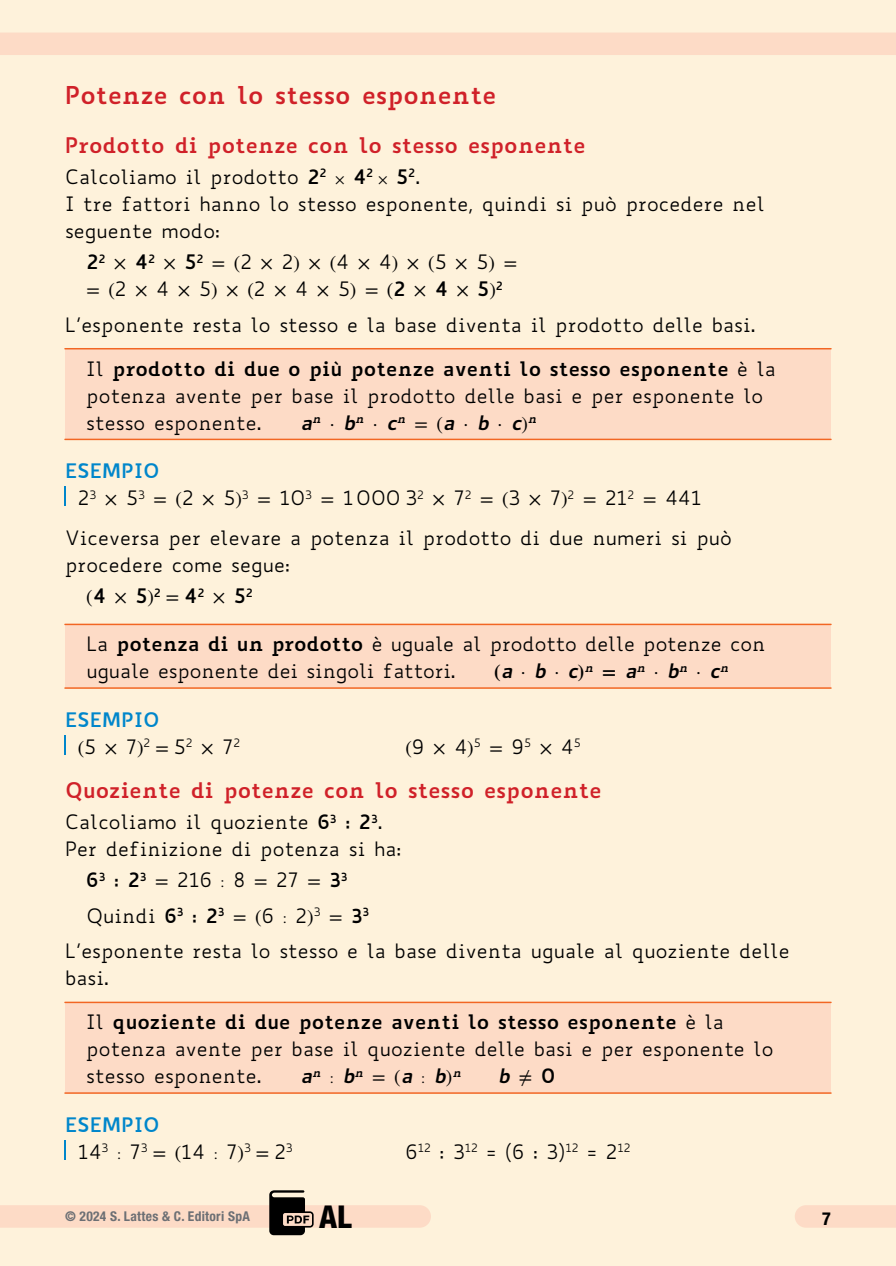
<style>
.page{position:relative;width:896px;height:1266px;background:#fff}
.page>*{position:absolute;margin:0;border:0;box-sizing:border-box;transform-origin:0 0}
.t1{font:800 condensed 31.5px "Helvetica Neue LT Std";color:#000}
.t2{font:700 24px "Biancoenero";color:#d02129}
.t3{font:700 21px "Biancoenero";color:#d02129}
.t4{font:19.5px/27px "Biancoenero";color:#000}
.t5{font:19.5px/27px "STIX General";color:#000}
.t6{font:italic 700 19.5px "Biancoenero";color:#000}
.t7{font:700 19.5px/27px "Biancoenero";color:#0086cb}
.t8{font:700 condensed 18px "Helvetica Neue LT Std";color:#000}
.t9{font:700 condensed 13.5px "Helvetica Neue LT Std";letter-spacing:.02em;color:#6c6f74}
.s1{font-weight:700}
.s2{font-family:"STIX General";font-size:15px}
.s3{font-family:"Biancoenero";font-weight:700}
.s4{font-family:"Biancoenero"}
.s5{font-family:"Biancoenero";font-weight:700;font-style:italic}
.s6{font-weight:700;color:#0086cb}
.s7{font-family:"STIX General"}
.s8{font-family:"STIX General";font-style:normal}
.s9{font-family:"STIX General";font-weight:400;font-style:normal}
.s10{font-family:"STIX General";font-weight:400;font-style:normal;font-size:15px}
.s11{font-style:normal}
.s12{font-weight:400;color:#000}
.s13{font-family:"STIX General";font-weight:400;font-size:15px;color:#000}
.s14{font-family:"STIX General";font-weight:400;color:#000}
</style>
<div class="page">
<div style="left:0;top:0;width:895px;height:1265px;background:#fef2db"></div>
<div style="left:0;top:33px;width:895px;height:22px;background:#fddbc6"></div>
<div style="left:65px;top:349px;width:765px;height:90px;background:#fddbc6"></div>
<hr style="left:64px;top:438px;width:767px;height:2px;background:#f26623">
<hr style="left:64px;top:348px;width:767px;height:1px;background:#f26623">
<hr style="left:64px;top:486px;width:2px;height:20px;background:#0086cb">
<div style="left:65px;top:624px;width:765px;height:64px;background:#fddbc6"></div>
<hr style="left:64px;top:687px;width:767px;height:1px;background:#f26623">
<hr style="left:64px;top:623px;width:767px;height:2px;background:#f26623">
<svg style="left:64px;top:735px;width:2px;height:19px"></svg>
<div style="left:65px;top:1002px;width:765px;height:90px;background:#fddbc6"></div>
<hr style="left:64px;top:1092px;width:767px;height:1px;background:#f26623">
<hr style="left:64px;top:1001px;width:767px;height:2px;background:#f26623">
<svg style="left:64px;top:1140px;width:2px;height:19px"></svg>
<div style="left:795px;top:1205px;width:100px;height:22px;background:#fddbc6"></div>
<svg style="left:0;top:1190px;width:431px;height:45px"></svg>
<p class="t2" style="left:65px;top:74px;width:432px">Potenze con lo stesso esponente</p>
<p class="t3" style="left:65px;top:126px;width:522px">Prodotto di potenze con lo stesso esponente</p>
<p class="t4" style="left:65px;top:163px;width:701px">Calcoliamo il prodotto <span class="s1">2</span><sup>2</sup> <span class="s2">×</span> <span class="s1">4</span><sup>2</sup> <span class="s2">×</span> <span class="s1">5</span><sup>2</sup>.<br>I tre fattori hanno lo stesso esponente, quindi si può procedere nel seguente modo:</p>
<p class="t5" style="left:86px;top:250px;width:432px"><span class="s3">2</span><sup>2</sup> × <span class="s3">4</span><sup>2</sup> × <span class="s3">5</span><sup>2</sup> = (<span class="s4">2</span> × <span class="s4">2</span>) × (<span class="s4">4</span> × <span class="s4">4</span>) × (<span class="s4">5</span> × <span class="s4">5</span>) = = (<span class="s4">2</span> × <span class="s4">4</span> × <span class="s4">5</span>) × (<span class="s4">2</span> × <span class="s4">4</span> × <span class="s4">5</span>) = (<span class="s3">2</span> × <span class="s3">4</span> × <span class="s3">5</span>)<sup>2</sup></p>
<p class="t4" style="left:65px;top:311px;width:692px">L’esponente resta lo stesso e la base diventa il prodotto delle basi.</p>
<p class="t4" style="left:86px;top:355px;width:691px">Il <span class="s1">prodotto di due o più potenze aventi lo stesso esponente</span> è la potenza avente per base il prodotto delle basi e per esponente lo stesso esponente.</p>
<p class="t5" style="left:300px;top:410px;width:238px"><span class="s5">a</span><sup>n</sup> ·<span class="s5">b</span><sup>n</sup> ·<span class="s5">c</span><sup>n</sup> =(<span class="s5">a</span>·<span class="s5">b</span>·<span class="s5">c</span>)<sup>n</sup></p>
<p class="t4" style="left:78px;top:457px;width:625px;text-indent:-13px"><span class="s6">ESEMPIO<br></span>2<sup>3</sup> <span class="s7">×</span> 5<sup>3</sup> <span class="s7">= (</span>2 <span class="s7">×</span> 5<span class="s7">)</span><sup>3</sup> <span class="s7">=</span> 10<sup>3</sup> <span class="s7">=</span> 1 000 3<sup>2</sup> <span class="s7">×</span> 7<sup>2</sup> <span class="s7">= (</span>3 <span class="s7">×</span> 7<span class="s7">)</span><sup>2</sup> <span class="s7">=</span> 21<sup>2</sup> <span class="s7">=</span> 441</p>
<p class="t4" style="left:65px;top:524px;width:668px">Viceversa per elevare a potenza il prodotto di due numeri si può procedere come segue:</p>
<p class="t5" style="left:86px;top:584px;width:168px">(<span class="s3">4</span> × <span class="s3">5</span>)<sup>2</sup> = <span class="s3">4</span><sup>2</sup> × <span class="s3">5</span><sup>2</sup></p>
<p class="t4" style="left:86px;top:630px;width:680px">La <span class="s1">potenza di un prodotto</span> è uguale al prodotto delle potenze con uguale esponente dei singoli fattori.</p>
<p class="t6" style="left:494px;top:654px;width:236px"><span class="s8">(</span>a<span class="s9">·</span>b<span class="s9">·</span>c<span class="s8">)</span><sup>n</sup> <span class="s8">=</span>a<sup>n</sup> <span class="s9">·</span> b<sup>n</sup> <span class="s9">·</span> c<sup>n</sup></p>
<p class="t7" style="left:65px;top:703px;width:96px">ESEMPIO</p>
<p class="t5" style="left:78px;top:734px;width:164px">(<span class="s4">5</span> × <span class="s4">7</span>)<sup>2</sup> = <span class="s4">5</span><sup>2</sup> × <span class="s4">7</span><sup>2</sup></p>
<p class="t5" style="left:405px;top:734px;width:177px">(<span class="s4">9</span> × <span class="s4">4</span>)<sup>5</sup> = <span class="s4">9</span><sup>5</sup> × <span class="s4">4</span><sup>5</sup></p>
<p class="t3" style="left:65px;top:771px;width:538px">Quoziente di potenze con lo stesso esponente</p>
<p class="t4" style="left:65px;top:808px;width:338px">Calcoliamo il quoziente <span class="s1">6</span><sup>3</sup> <span class="s1">: 2</span><sup>3</sup>.<br>Per definizione di potenza si ha:</p>
<p class="t4" style="left:86px;top:866px;width:263px"><span class="s1">6</span><sup>3</sup> <span class="s1">: 2</span><sup>3</sup> <span class="s7">=</span> 216 <span class="s2">:</span> 8 <span class="s7">=</span> 27 <span class="s7">=</span> <span class="s1">3</span><sup>3</sup></p>
<p class="t4" style="left:86px;top:901px;width:284px">Quindi <span class="s1">6</span><sup>3</sup> <span class="s1">: 2</span><sup>3</sup> <span class="s7">= (</span>6 <span class="s2">:</span> 2<span class="s7">)</span><sup>3</sup> <span class="s7">=</span> <span class="s1">3</span><sup>3</sup></p>
<p class="t4" style="left:65px;top:937px;width:726px">L’esponente resta lo stesso e la base diventa uguale al quoziente delle</p>
<p class="t4" style="left:65px;top:964px;width:45px">basi.</p>
<p class="t4" style="left:86px;top:1008px;width:688px">Il <span class="s1">quoziente di due potenze aventi lo stesso esponente</span> è la potenza avente per base il quoziente delle basi e per esponente lo stesso esponente.</p>
<p class="t6" style="left:300px;top:1059px;width:162px">a<sup>n</sup> <span class="s10">:</span> b<sup>n</sup> <span class="s9">=(</span>a <span class="s10">:</span> b<span class="s9">)</span><sup>n</sup></p>
<p class="t6" style="left:498px;top:1059px;width:59px">b<span class="s9">≠</span><span class="s11">0</span></p>
<p class="t7" style="left:78px;top:1108px;width:216px;text-indent:-13px">ESEMPIO<br><span class="s12">14</span><sup>3</sup> <span class="s13">:</span> <span class="s12">7</span><sup>3</sup> <span class="s14">= (</span><span class="s12">14</span> <span class="s13">:</span> <span class="s12">7</span><span class="s14">)</span><sup>3</sup> <span class="s14">=</span> <span class="s12">2</span><sup>3</sup></p>
<p class="t9" style="left:65px;top:1208px;width:186px">© 2024 S. Lattes &amp; C. Editori SpA</p>
<h1 class="t1" style="left:319px;top:1196px;width:34px">AL</h1>
<p class="t4" style="left:405px;top:1137px;width:226px">6<sup>12</sup> : 3<sup>12</sup> = (6 : 3)<sup>12</sup> = 2<sup>12</sup></p>
<p class="t8" style="left:822px;top:1207px;width:10px">7</p>
</div>
